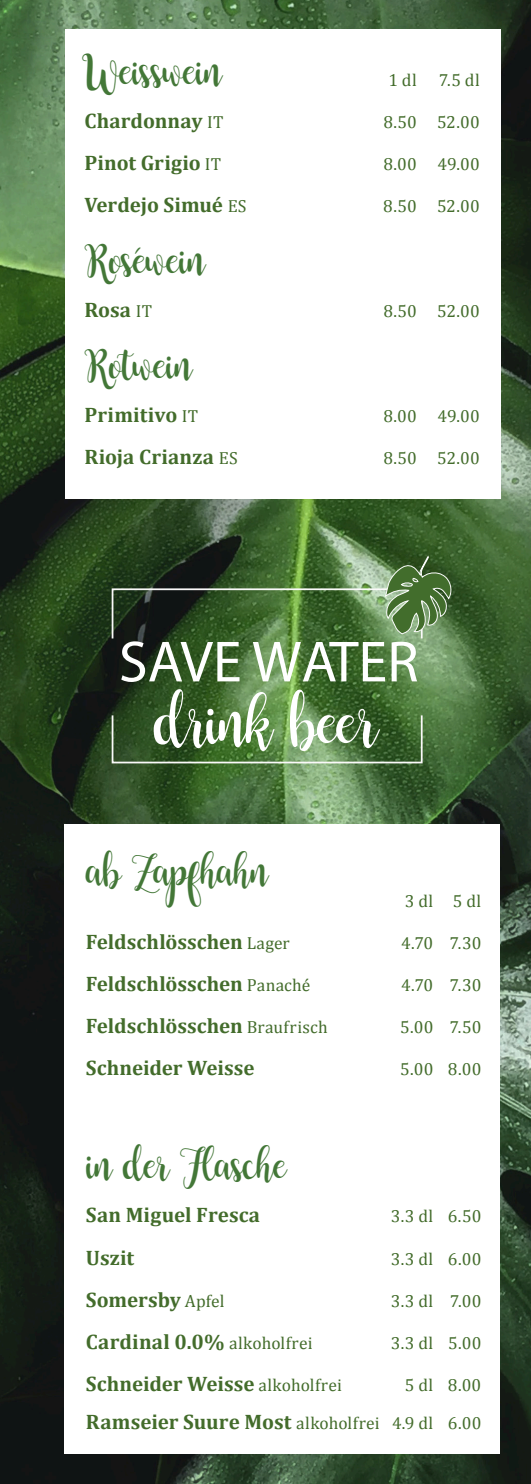
<style>
.page{position:relative;width:531px;height:1484px;background:#fff}
.page>*{position:absolute;margin:0;border:0;box-sizing:border-box;transform-origin:0 0}
.t1{font:58.45px "Myriad Pro";color:#fff}
.t2{font:55.48px "Buttercup Sample";color:#fff}
.Titel{font:35px "Buttercup Sample";letter-spacing:.005em;color:#437737}
.Gang_Titel{font:35px "Buttercup Sample";color:#437737}
.Beschrieb{font:700 21px "Cambria";color:#436c2b}
.Titel-2{font:700 21px "Cambria";letter-spacing:.005em;color:#436c2b}
.Beschrieb-2{font:17.5px "Cambria";letter-spacing:.01em;color:#436c2b}
.Titel-3{font:17.5px "Cambria";letter-spacing:.025em;color:#436c2b}
.s1{font-weight:400;font-size:17.5px}
.s2{font-weight:700;font-size:21px}
</style>
<div class="page">
<img style="left:0;top:0;width:531px;height:1483px">
<div style="left:64px;top:824px;width:436px;height:629px;background:#fff"></div>
<div style="left:66px;top:29px;width:435px;height:470px;background:#fff"></div>
<svg style="left:111px;top:587px;width:312px;height:177px"></svg>
<svg style="left:384px;top:555px;width:68px;height:80px"></svg>
<p class="Titel" style="left:84px;top:53px;width:138px">Weisswein</p>
<p class="Titel-3" style="left:388px;top:69px;width:30px">1 dl</p>
<p class="Titel-3" style="left:439px;top:69px;width:42px">7.5 dl</p>
<p class="Beschrieb" style="left:84px;top:108px;width:141px">Chardonnay <span class="s1">IT</span></p>
<p class="Beschrieb-2" style="left:383px;top:111px;width:98px">8.50 52.00</p>
<p class="Beschrieb" style="left:84px;top:150px;width:138px">Pinot Grigio <span class="s1">IT</span></p>
<p class="Beschrieb-2" style="left:383px;top:153px;width:98px">8.00 49.00</p>
<p class="Beschrieb" style="left:84px;top:192px;width:164px">Verdejo Simué <span class="s1">ES</span></p>
<p class="Beschrieb-2" style="left:383px;top:195px;width:98px">8.50 52.00</p>
<p class="Gang_Titel" style="left:84px;top:242px;width:121px">Roséwein</p>
<p class="Beschrieb" style="left:84px;top:297px;width:69px">Rosa <span class="s1">IT</span></p>
<p class="Beschrieb-2" style="left:383px;top:300px;width:98px">8.50 52.00</p>
<p class="Titel" style="left:84px;top:347px;width:109px">Rotwein</p>
<p class="Beschrieb" style="left:84px;top:402px;width:115px">Primitivo <span class="s1">IT</span></p>
<p class="Beschrieb-2" style="left:383px;top:405px;width:98px">8.00 49.00</p>
<p class="Beschrieb" style="left:84px;top:444px;width:155px">Rioja Crianza <span class="s1">ES</span></p>
<p class="Beschrieb-2" style="left:383px;top:447px;width:98px">8.50 52.00</p>
<h1 class="t1" style="left:119px;top:625px;width:301px">SAVE WATER</h1>
<h2 class="t2" style="left:153px;top:694px;width:223px">drink beer</h2>
<p class="Titel" style="left:86px;top:853px;width:183px">ab Zapfhahn</p>
<p class="Beschrieb-2" style="left:405px;top:890px;width:78px">3 dl 5 dl</p>
<p class="Beschrieb" style="left:86px;top:929px;width:205px">Feldschlösschen <span class="s1">Lager</span></p>
<p class="Beschrieb-2" style="left:401px;top:932px;width:82px">4.70 7.30</p>
<p class="Beschrieb" style="left:86px;top:971px;width:226px">Feldschlösschen <span class="s1">Panaché</span></p>
<p class="Beschrieb-2" style="left:401px;top:974px;width:82px">4.70 7.30</p>
<p class="Beschrieb" style="left:86px;top:1013px;width:243px">Feldschlösschen <span class="s1">Braufrisch</span></p>
<p class="Beschrieb-2" style="left:400px;top:1016px;width:83px">5.00 7.50</p>
<p class="Beschrieb" style="left:86px;top:1055px;width:170px">Schneider Weisse</p>
<p class="Beschrieb-2" style="left:400px;top:1058px;width:83px">5.00 8.00</p>
<p class="Titel" style="left:86px;top:1147px;width:201px">in der Flasche</p>
<p class="Titel-2" style="left:86px;top:1202px;width:176px">San Miguel Fresca</p>
<p class="Titel-3" style="left:391px;top:1205px;width:92px">3.3 dl 6.50</p>
<p class="Titel-2" style="left:86px;top:1244px;width:50px">Uszit</p>
<p class="Titel-3" style="left:391px;top:1247px;width:92px">3.3 dl 6.00</p>
<p class="Beschrieb" style="left:86px;top:1286px;width:140px">Somersby <span class="s1">Apfel</span></p>
<p class="Beschrieb-2" style="left:391px;top:1289px;width:92px">3.3 dl 7.00</p>
<p class="Beschrieb" style="left:86px;top:1328px;width:228px">Cardinal 0.0% <span class="s1">alkoholfrei</span></p>
<p class="Beschrieb-2" style="left:391px;top:1331px;width:92px">3.3 dl 5.00</p>
<p class="Beschrieb" style="left:86px;top:1370px;width:257px">Schneider Weisse <span class="s1">alkoholfrei</span></p>
<p class="Beschrieb-2" style="left:405px;top:1373px;width:78px">5 dl 8.00</p>
<p class="Beschrieb-2" style="left:86px;top:1412px;width:397px"><span class="s2">Ramseier Suure Most</span> alkoholfrei 4.9 dl 6.00</p>
</div>
